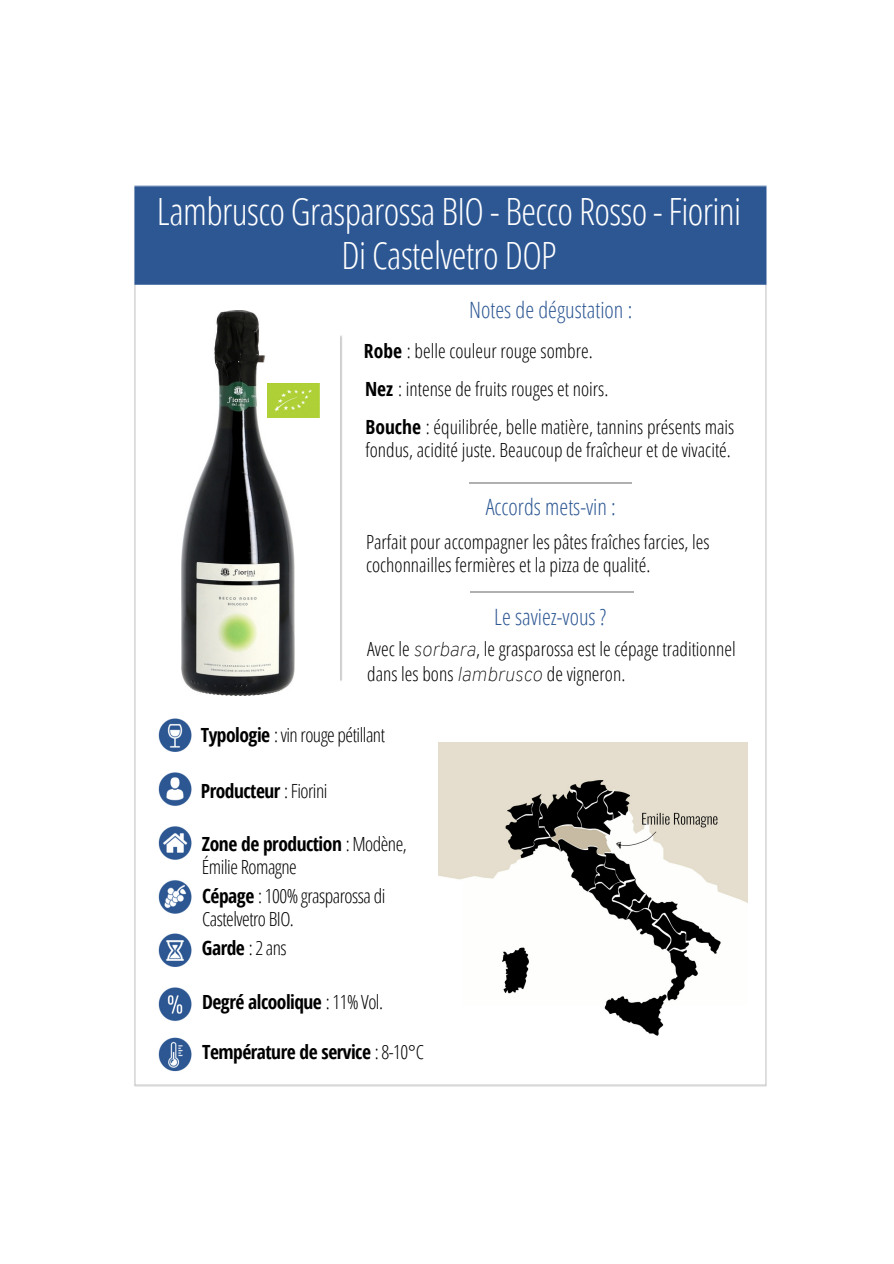
<style>
.page{position:relative;width:894px;height:1264px;background:#fff}
.page>*{position:absolute;margin:0;border:0;box-sizing:border-box;transform-origin:0 0}
.t1{font:300 37.5px "Open Sans Condensed";letter-spacing:-.015em;color:#fff}
.t2{font:300 22.5px "Open Sans Condensed";color:#2e5894}
.t3{font:300 19.5px/22.5px "Open Sans Condensed";color:#000}
.t4{font:300 19.5px/22.5px "Open Sans Condensed";letter-spacing:-.025em;color:#000}
.t5{font:700 19.5px "Open Sans Condensed";letter-spacing:-.025em;color:#000}
.s1{font-weight:700}
.s2{font-family:"Overpass";font-weight:100;font-style:italic}
.s3{font-weight:300}
</style>
<div class="page">
<img style="left:134px;top:185px;width:633px;height:902px">
<img style="left:148px;top:714px;width:52px;height:361px">
<img style="left:469px;top:482px;width:162px;height:1px">
<img style="left:181px;top:310px;width:113px;height:385px">
<img style="left:268px;top:383px;width:51px;height:34px">
<img style="left:438px;top:742px;width:308px;height:308px">
<img style="left:471px;top:591px;width:162px;height:1px">
<p class="t1" style="left:157px;top:185px;width:585px">Lambrusco Grasparossa BIO - Becco Rosso - Fiorini</p>
<p class="t1" style="left:341px;top:229px;width:216px">Di Castelvetro DOP</p>
<p class="t2" style="left:469px;top:294px;width:165px">Notes de dégustation :</p>
<p class="t3" style="left:364px;top:339px;width:230px"><span class="s1">Robe</span> : belle couleur rouge sombre.</p>
<p class="t3" style="left:365px;top:377px;width:245px"><span class="s1">Nez</span> : intense de fruits rouges et noirs.</p>
<p class="t3" style="left:365px;top:415px;width:370px"><span class="s1">Bouche</span> : équilibrée, belle matière, tannins présents mais fondus, acidité juste. Beaucoup de fraîcheur et de vivacité.</p>
<p class="t2" style="left:485px;top:491px;width:132px">Accords mets-vin :</p>
<p class="t3" style="left:366px;top:530px;width:345px">Parfait pour accompagner les pâtes fraîches farcies, les cochonnailles fermières et la pizza de qualité.</p>
<p class="t2" style="left:494px;top:600px;width:114px">Le saviez-vous ?</p>
<p class="t3" style="left:367px;top:635px;width:370px;line-height:26px">Avec le <span class="s2">sorbara</span>, le grasparossa est le cépage traditionnel dans les bons <span class="s2">lambrusco</span> de vigneron.</p>
<p class="t4" style="left:201px;top:723px;width:186px"><span class="s1">Typologie</span> : vin rouge pétillant</p>
<p class="t5" style="left:201px;top:777px;width:128px">Producteur <span class="s3">: Fiorini</span></p>
<p class="t4" style="left:202px;top:832px;width:206px"><span class="s1">Zone de production</span> : Modène,<br>Émilie Romagne</p>
<p class="t4" style="left:202px;top:884px;width:185px"><span class="s1">Cépage</span> : 100% grasparossa di<br>Castelvetro BIO.</p>
<p class="t5" style="left:202px;top:933px;width:86px">Garde <span class="s3">: 2 ans</span></p>
<p class="t5" style="left:202px;top:987px;width:182px">Degré alcoolique <span class="s3">: 11% Vol.</span></p>
<p class="t5" style="left:202px;top:1038px;width:223px">Température de service <span class="s3">: 8-10°C</span></p>
</div>
